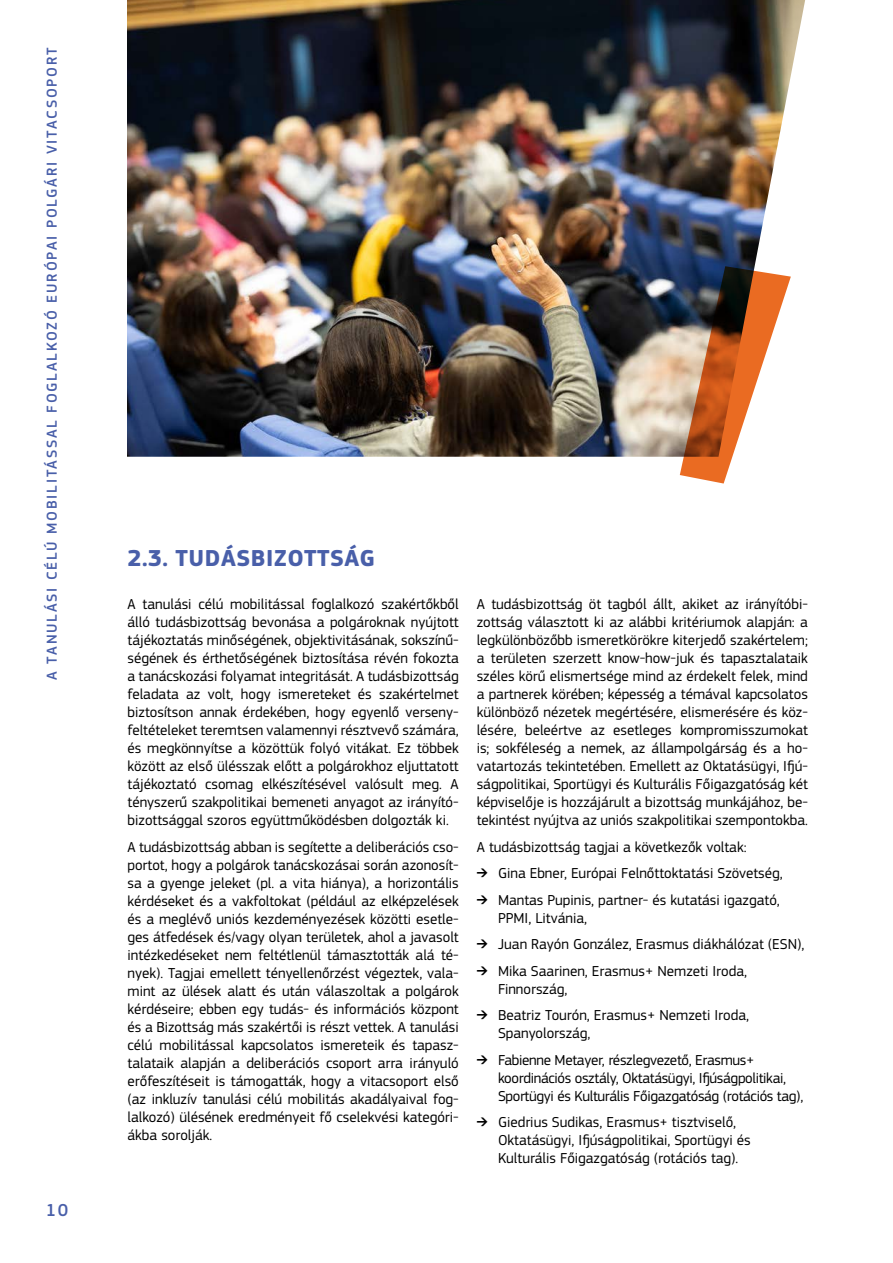
<style>
.page{position:relative;width:893px;height:1263px;background:#fff}
.page>*{position:absolute;margin:0;border:0;box-sizing:border-box;transform-origin:0 0}
.T2{font:700 24px "EC Square Sans Pro";letter-spacing:.02em;color:#495fa9}
.t1{font:500 18px "EC Square Sans Pro";color:#495fa9}
.Body_text{font:15px/18px "EC Square Sans Pro";color:#000}
.Body_text-2{font:15px/18px "EC Square Sans Pro";letter-spacing:-.02em;color:#000}
.t2{font:500 15px "EC Square Sans Pro";letter-spacing:.12em;color:#495fa9}
</style>
<div class="page">
<img style="left:127px;top:0;width:678px;height:457px">
<svg style="left:680px;top:266px;width:111px;height:217px"></svg>
<p class="t2" style="left:43px;top:680px;width:634px;rotate:-90deg">A TANULÁSI CÉLÚ MOBILITÁSSAL FOGLALKOZÓ EURÓPAI POLGÁRI VITACSOPORT</p>
<p class="t1" style="left:46px;top:1199px;width:24px">10</p>
<h2 class="T2" style="left:128px;top:543px;width:249px">2.3. TUDÁSBIZOTTSÁG</h2>
<p class="Body_text" style="left:128px;top:595px;width:333px;text-align:justify">A tanulási célú mobilitással foglalkozó szakértőkből álló tudásbizottság bevonása a polgároknak nyújtott tájékoztatás minőségének, objektivitásának, sokszínű&shy;ségének és érthetőségének biztosítása révén fokozta a tanácskozási folyamat integritását. A tudásbizottság feladata az volt, hogy ismereteket és szakértelmet biztosítson annak érdekében, hogy egyenlő verseny&shy;feltételeket teremtsen valamennyi résztvevő számára, és megkönnyítse a közöttük folyó vitákat. Ez többek között az első ülésszak előtt a polgárokhoz eljuttatott tájékoztató csomag elkészítésével valósult meg. A tényszerű szakpolitikai bemeneti anyagot az irányító&shy;bizottsággal szoros együttműködésben dolgozták ki.</p>
<p class="Body_text" style="left:128px;top:838px;width:333px;text-align:justify">A tudásbizottság abban is segítette a deliberációs cso&shy;portot, hogy a polgárok tanácskozásai során azonosít&shy;sa a gyenge jeleket (pl. a vita hiánya), a horizontális kérdéseket és a vakfoltokat (például az elképzelések és a meglévő uniós kezdeményezések közötti esetle&shy;ges átfedések és/vagy olyan területek, ahol a javasolt intézkedéseket nem feltétlenül támasztották alá té&shy;nyek). Tagjai emellett tényellenőrzést végeztek, vala&shy;mint az ülések alatt és után válaszoltak a polgárok kérdéseire; ebben egy tudás- és információs központ és a Bizottság más szakértői is részt vettek. A tanulási célú mobilitással kapcsolatos ismereteik és tapasz&shy;talataik alapján a deliberációs csoport arra irányuló erőfeszítéseit is támogatták, hogy a vitacsoport első (az inkluzív tanulási célú mobilitás akadályaival fog&shy;lalkozó) ülésének eredményeit fő cselekvési kategóri&shy;ákba sorolják.</p>
<p class="Body_text" style="left:477px;top:595px;width:333px;text-align:justify">A tudásbizottság öt tagból állt, akiket az irányítóbi&shy;zottság választott ki az alábbi kritériumok alapján: a legkülönbözőbb ismeretkörökre kiterjedő szakértelem; a területen szerzett know-how-juk és tapasztalataik széles körű elismertsége mind az érdekelt felek, mind a partnerek körében; képesség a témával kapcsolatos különböző nézetek megértésére, elismerésére és köz&shy;lésére, beleértve az esetleges kompromisszumokat is; sokféleség a nemek, az állampolgárság és a ho&shy;vatartozás tekintetében. Emellett az Oktatásügyi, Ifjú&shy;ságpolitikai, Sportügyi és Kulturális Főigazgatóság két képviselője is hozzájárult a bizottság munkájához, be&shy;tekintést nyújtva az uniós szakpolitikai szempontokba.</p>
<p class="Body_text" style="left:477px;top:838px;width:271px">A tudásbizottság tagjai a következők voltak:</p>
<p class="Body_text" style="left:477px;top:864px;width:307px">➔ Gina Ebner, Európai Felnőttoktatási Szövetség,</p>
<p class="Body_text" style="left:498px;top:891px;width:283px;text-indent:-21px">➔ Mantas Pupinis, partner- és kutatási igazgató,<br>PPMI, Litvánia,</p>
<p class="Body_text" style="left:477px;top:935px;width:329px">➔ Juan Rayón González, Erasmus diákhálózat (ESN),</p>
<p class="Body_text" style="left:498px;top:962px;width:250px;text-indent:-21px">➔ Mika Saarinen, Erasmus+ Nemzeti Iroda,<br>Finnország,</p>
<p class="Body_text" style="left:498px;top:1006px;width:252px;text-indent:-21px">➔ Beatriz Tourón, Erasmus+ Nemzeti Iroda,<br>Spanyolország,</p>
<p class="Body_text-2" style="left:498px;top:1051px;width:307px;text-indent:-21px">➔ Fabienne Metayer, részlegvezető, Erasmus+ koordinációs osztály, Oktatásügyi, Ifjúságpolitikai,<br>Sportügyi és Kulturális Főigazgatóság (rotációs tag),</p>
<p class="Body_text" style="left:498px;top:1113px;width:254px;text-indent:-21px">➔ Giedrius Sudikas, Erasmus+ tisztviselő,<br>Oktatásügyi, Ifjúságpolitikai, Sportügyi és<br>Kulturális Főigazgatóság (rotációs tag).</p>
</div>
